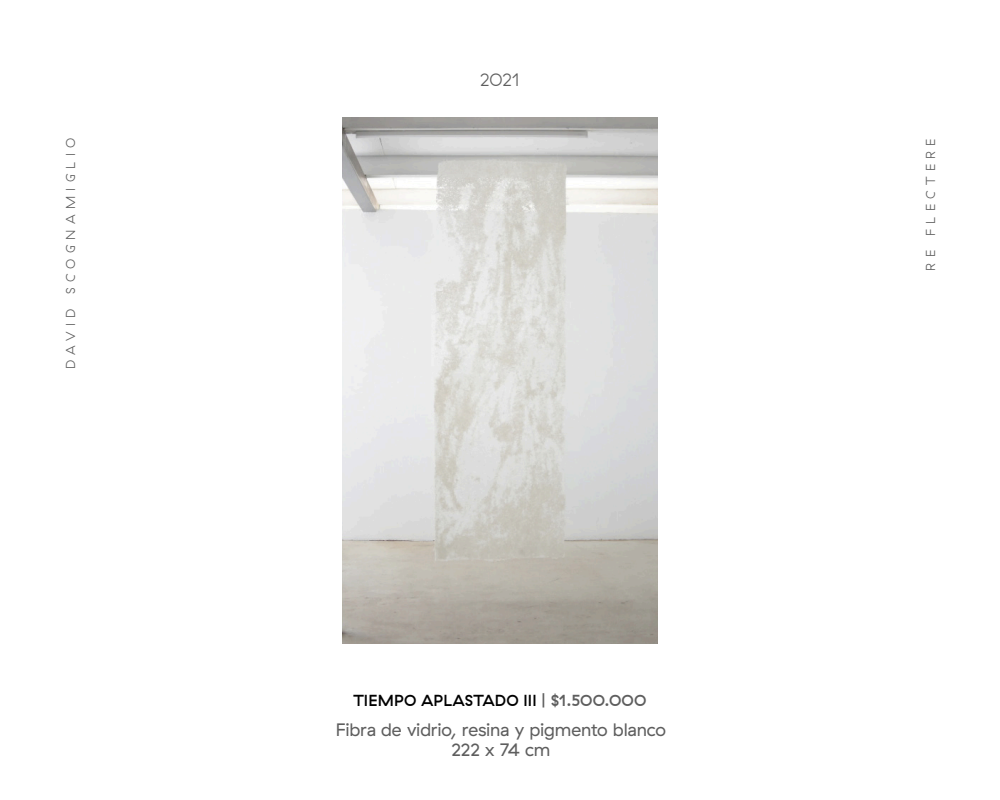
<style>
.page{position:relative;width:1000px;height:800px;background:#fff}
.page>*{position:absolute;margin:0;border:0;box-sizing:border-box;transform-origin:0 0}
.ingles{font:18px "GT Haptik";letter-spacing:-.015em;color:#5e5e5e}
.ingles-2{font:300 18px "GT Haptik";color:#5e5e5e}
.ingles-3{font:500 16px "GT Haptik";letter-spacing:.01em;color:#000}
.ingles-4{font:300 13px "GT Haptik";letter-spacing:.41em;color:#5e5e5e}
.s1{color:#5e5e5e}
</style>
<div class="page">
<img style="left:342px;top:117px;width:316px;height:527px">
<p class="ingles-2" style="left:480px;top:70px;width:41px">2021</p>
<p class="ingles-4" style="left:63px;top:369px;width:232px;rotate:-90deg">DAVID SCOGNAMIGLIO</p>
<p class="ingles-4" style="left:923px;top:271px;width:134px;rotate:-90deg">RE FLECTERE</p>
<p class="ingles-3" style="left:353px;top:691px;width:295px">TIEMPO APLASTADO III <span class="s1">| $1.5OO.OOO</span></p>
<p class="ingles" style="left:336px;top:719px;width:332px">Fibra de vidrio, resina y pigmento blanco</p>
<p class="ingles" style="left:451px;top:739px;width:101px">222 x 74 cm</p>
</div>
